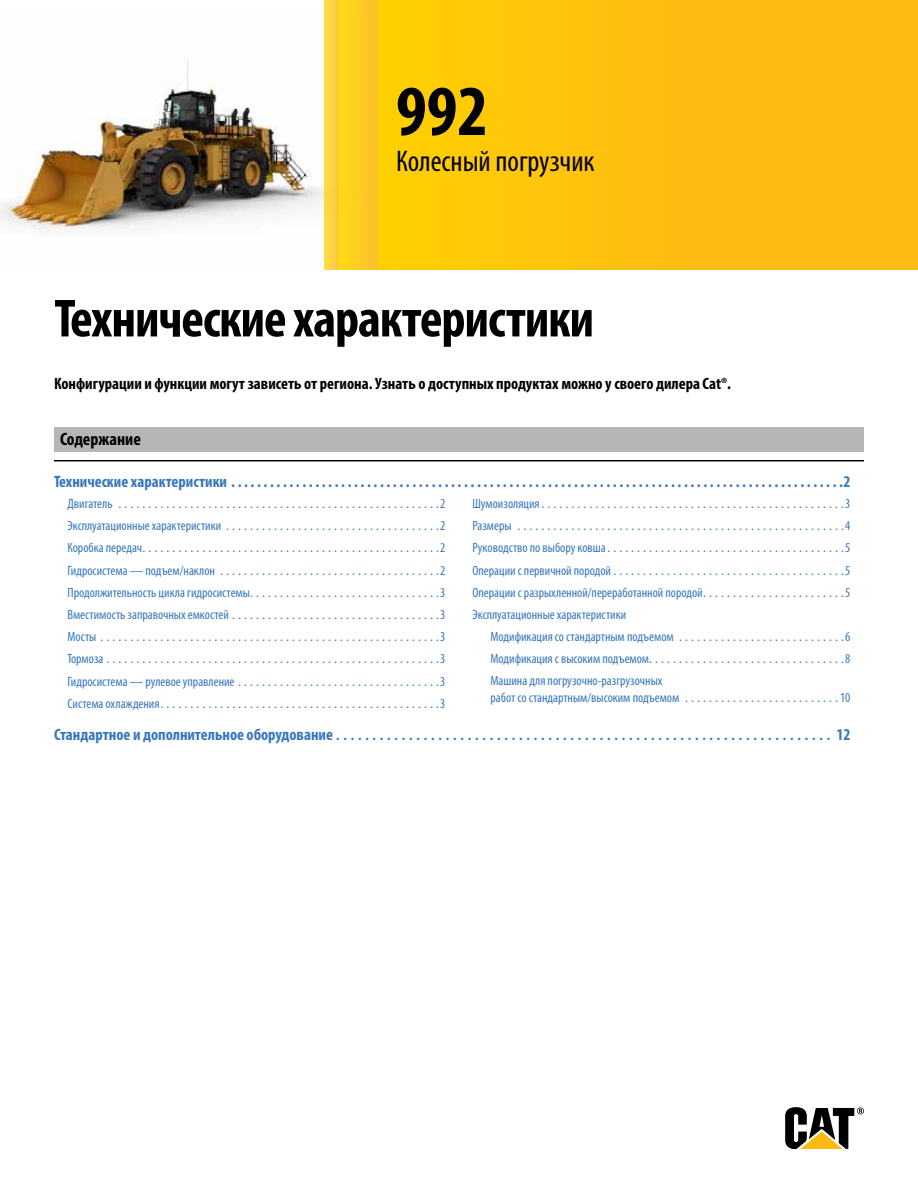
<style>
.page{position:relative;width:918px;height:1188px;background:#fff}
.page>*{position:absolute;margin:0;border:0;box-sizing:border-box;transform-origin:0 0}
.t1{font:700 condensed 72px "Myriad Pro";color:#000}
.t2{font:700 condensed 54px "Myriad Pro";letter-spacing:-.02em;color:#000}
.t3{font:condensed 30px "Myriad Pro";color:#000}
.t4{font:700 condensed 18px "Myriad Pro";color:#000}
.t5{font:700 condensed 16.5px "Myriad Pro";color:#3777bc}
.t6{font:700 condensed 16.5px "Univers LT Std";color:#3777bc}
.t7{font:700 condensed 16.5px "Myriad Pro";color:#000}
.t8{font:condensed 13.5px/22.2px "Univers LT Std";color:#3777bc;text-align:justify}
.t9{font:condensed 13.5px/22.2px "Myriad Pro";color:#3777bc}
.s1{font-family:"Myriad Pro"}
.s2{font-family:"Univers LT Std"}
</style>
<div class="page">
<img style="left:1px;top:60px;width:323px;height:177px">
<div style="left:378px;top:0;width:540px;height:270px;background:linear-gradient(to right,#ffcd04,#fdb517)"></div>
<div style="left:338px;top:0;width:40px;height:270px;background:#fecd21"></div>
<div style="left:324px;top:0;width:14px;height:270px;background:#fed246"></div>
<svg style="left:785px;top:1107px;width:79px;height:42px"></svg>
<div style="left:54px;top:427px;width:810px;height:25px;background:#b4b6b8"></div>
<hr style="left:54px;top:460px;width:810px;height:1px;background:#000">
<h1 class="t1" style="left:396px;top:71px;width:94px">992</h1>
<h3 class="t3" style="left:396px;top:145px;width:200px">Колесный погрузчик</h3>
<h2 class="t2" style="left:54px;top:289px;width:541px">Технические характеристики</h2>
<p class="t7" style="left:54px;top:375px;width:679px">Конфигурации и функции могут зависеть от региона. Узнать о доступных продуктах можно у своего дилера Cat®.</p>
<h3 class="t4" style="left:60px;top:429px;width:82px">Содержание</h3>
<p class="t5" style="left:54px;top:473px;width:178px">Технические характеристики ...............................................................................................</p>
<p class="t5" style="left:843px;top:473px;width:9px">2</p>
<p class="t8" style="left:68px;top:492px;width:380px"><span class="s1">Двигатель</span> . . . . . . . . . . . . . . . . . . . . . . . . . . . . . . . . . . . . . . . . . . . . . . . . . . . . . <span class="s1">2<br>Эксплуатационные характеристики</span> . . . . . . . . . . . . . . . . . . . . . . . . . . . . . . . . . . . <span class="s1">2<br>Коробка передач</span> . . . . . . . . . . . . . . . . . . . . . . . . . . . . . . . . . . . . . . . . . . . . . . . . . <span class="s1">2<br>Гидросистема — подъем/наклон</span> . . . . . . . . . . . . . . . . . . . . . . . . . . . . . . . . . . . . <span class="s1">2</span></p>
<p class="t9" style="left:68px;top:581px;width:380px">Продолжительность цикла гидросистемы <span class="s2">. . . . . . . . . . . . . . . . . . . . . . . . . . . . . . .</span> 3</p>
<p class="t8" style="left:68px;top:603px;width:380px"><span class="s1">Вместимость заправочных емкостей</span> . . . . . . . . . . . . . . . . . . . . . . . . . . . . . . . . . . <span class="s1">3<br>Мосты</span> . . . . . . . . . . . . . . . . . . . . . . . . . . . . . . . . . . . . . . . . . . . . . . . . . . . . . . . . <span class="s1">3<br>Тормоза</span>........................................................<span class="s1">3<br>Гидросистема — рулевое управление</span> . . . . . . . . . . . . . . . . . . . . . . . . . . . . . . . . . <span class="s1">3<br>Система охлаждения</span> . . . . . . . . . . . . . . . . . . . . . . . . . . . . . . . . . . . . . . . . . . . . . . <span class="s1">3</span></p>
<p class="t8" style="left:473px;top:492px;width:380px"><span class="s1">Шумоизоляция</span> . . . . . . . . . . . . . . . . . . . . . . . . . . . . . . . . . . . . . . . . . . . . . . . . . . <span class="s1">3<br>Размеры</span> . . . . . . . . . . . . . . . . . . . . . . . . . . . . . . . . . . . . . . . . . . . . . . . . . . . . . . <span class="s1">4<br>Руководство по выбору ковша</span> . . . . . . . . . . . . . . . . . . . . . . . . . . . . . . . . . . . . . . . <span class="s1">5<br>Операции с первичной породой</span> . . . . . . . . . . . . . . . . . . . . . . . . . . . . . . . . . . . . . . <span class="s1">5</span></p>
<p class="t9" style="left:473px;top:581px;width:379px">Операции с разрыхленной/переработанной породой <span class="s2">. . . . . . . . . . . . . . . . . . . . . . .</span> 5<br>Эксплуатационные характеристики</p>
<p class="t9" style="left:490px;top:626px;width:362px">Mодификация со стандартным подъемом <span class="s2">. . . . . . . . . . . . . . . . . . . . . . . . . . .</span> 6</p>
<p class="t8" style="left:490px;top:647px;width:362px"><span class="s1">Модификация с высоким подъемом</span> . . . . . . . . . . . . . . . . . . . . . . . . . . . . . . . . <span class="s1">8</span></p>
<p class="t9" style="left:490px;top:673px;width:362px;line-height:16.2px">Машина для погрузочно-разгрузочных<br>работ со стандартным/высоким подъемом <span class="s2">. . . . . . . . . . . . . . . . . . . . . . . . .</span> 10</p>
<p class="t6" style="left:54px;top:724px;width:798px"><span class="s1">Стандартное и дополнительное оборудование</span> . . . . . . . . . . . . . . . . . . . . . . . . . . . . . . . . . . . . . . . . . . . . . . . . . . . . . . . . . . . . . . . . . . . . <span class="s1">12</span></p>
</div>
